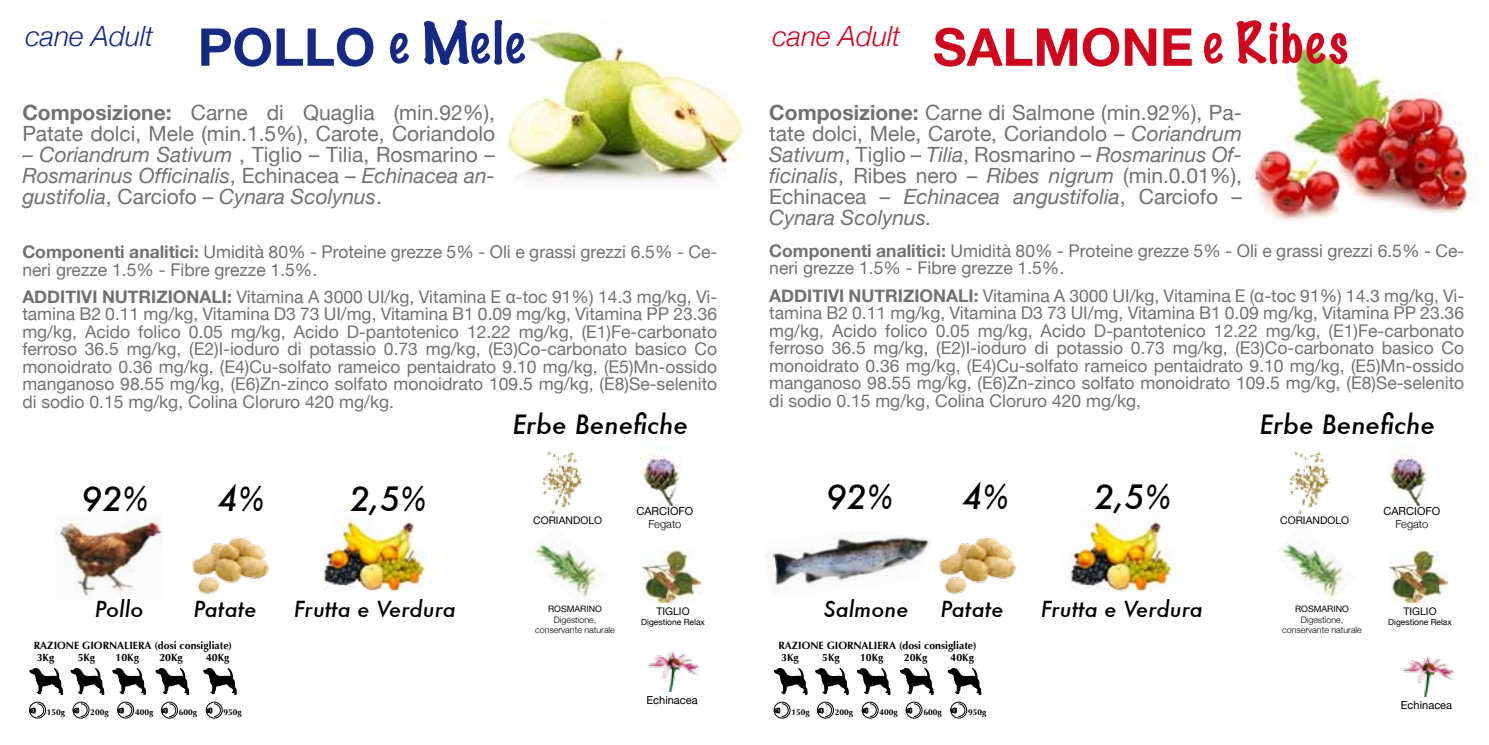
<style>
.page{position:relative;width:1489px;height:745px;background:#fff}
.page>*{position:absolute;margin:0;border:0;box-sizing:border-box;transform-origin:0 0}
.t1{font:700 52.15px "Helvetica Neue";color:#cd071e}
.t2{font:100 52.15px "Marker Felt";letter-spacing:.05em;color:#cd071e}
.t3{font:italic 500 32.73px "Futura";color:#000}
.t4{font:italic 300 27.82px "Helvetica Neue";color:#162983}
.t5{font:italic 300 27.82px "Helvetica Neue";color:#cd071e}
.t6{font:italic 500 25.9px "Futura";color:#000}
.t7{font:italic 500 21.53px "Futura";color:#000}
.t8{font:21px/21px "Helvetica Neue";color:#707172}
.t9{font:italic 21px/21px "Helvetica Neue";color:#707172;text-align:justify}
.t10{font:17.5px/17.5px "Helvetica Neue";color:#707172}
.t11{font:11.03px "Helvetica Neue";color:#000}
.t12{font:300 11.03px "Helvetica Neue";color:#000}
.t13{font:700 10.5px/12.6px "Optima";color:#000}
.t14{font:10.5px "Helvetica Neue";color:#000}
.t15{font:300 8.92px/10.7px "Helvetica Neue";color:#000;text-align:center}
.t16{font:8.92px "Helvetica Neue";color:#000}
.t17{font:700 8.4px "Optima";color:#000}
.t18{font:8.4px "Helvetica Neue";color:#000}
.s1{font-weight:700;font-style:normal;font-size:52.15px}
.s2{font-family:"Marker Felt";font-weight:100;font-style:normal;font-size:52.15px}
.s3{font-weight:700}
.s4{font-style:normal}
.s5{font-family:"Arial"}
.s6{font-style:italic}
</style>
<div class="page">
<img style="left:507px;top:20px;width:237px;height:162px">
<img style="left:55px;top:513px;width:108px;height:84px">
<img style="left:1250px;top:42px;width:228px;height:179px">
<img style="left:640px;top:444px;width:40px;height:61px">
<img style="left:533px;top:541px;width:68px;height:58px">
<img style="left:542px;top:451px;width:41px;height:61px">
<img style="left:642px;top:550px;width:59px;height:51px">
<img style="left:320px;top:509px;width:114px;height:83px">
<img style="left:192px;top:538px;width:77px;height:56px">
<img style="left:1387px;top:444px;width:40px;height:61px">
<img style="left:1280px;top:541px;width:68px;height:58px">
<img style="left:1289px;top:451px;width:41px;height:61px">
<img style="left:1389px;top:550px;width:58px;height:51px">
<img style="left:1067px;top:509px;width:114px;height:83px">
<img style="left:939px;top:538px;width:77px;height:56px">
<img style="left:765px;top:536px;width:164px;height:53px">
<svg style="left:774px;top:668px;width:33px;height:26px"></svg>
<svg style="left:815px;top:668px;width:34px;height:26px"></svg>
<svg style="left:856px;top:668px;width:34px;height:26px"></svg>
<svg style="left:900px;top:668px;width:33px;height:26px"></svg>
<svg style="left:947px;top:668px;width:34px;height:26px"></svg>
<svg style="left:773px;top:701px;width:17px;height:17px"></svg>
<svg style="left:817px;top:701px;width:16px;height:17px"></svg>
<svg style="left:861px;top:701px;width:17px;height:17px"></svg>
<svg style="left:905px;top:701px;width:17px;height:17px"></svg>
<svg style="left:950px;top:701px;width:17px;height:17px"></svg>
<svg style="left:29px;top:668px;width:34px;height:26px"></svg>
<svg style="left:70px;top:668px;width:35px;height:26px"></svg>
<svg style="left:112px;top:668px;width:34px;height:26px"></svg>
<svg style="left:155px;top:668px;width:34px;height:26px"></svg>
<svg style="left:203px;top:668px;width:34px;height:26px"></svg>
<svg style="left:29px;top:701px;width:17px;height:17px"></svg>
<svg style="left:73px;top:701px;width:16px;height:17px"></svg>
<svg style="left:117px;top:701px;width:17px;height:17px"></svg>
<svg style="left:161px;top:701px;width:17px;height:17px"></svg>
<svg style="left:206px;top:701px;width:17px;height:17px"></svg>
<img style="left:647px;top:651px;width:52px;height:39px">
<img style="left:1402px;top:656px;width:52px;height:39px">
<h3 class="t4" style="left:25px;top:20px;width:500px">cane Adult <span class="s1">POLLO</span> <span class="s2">e Mele</span></h3>
<p class="t8" style="left:22px;top:102px;width:474px"><span class="s3">Composizione:</span> Carne di Quaglia (min.92%),<br>Patate dolci, Mele (min.1.5%), Carote, Coriandolo</p>
<p class="t9" style="left:22px;top:144px;width:474px"><span class="s4">–</span> Coriandrum Sativum <span class="s4">, Tiglio – Tilia, Rosmarino – </span>Rosmarinus Officinalis<span class="s4">, Echinacea –</span> Echinacea an&shy;gustifolia<span class="s4">, Carciofo –</span> Cynara Scolynus<span class="s4">.</span></p>
<p class="t10" style="left:22px;top:243px;width:696px"><span class="s3">Componenti analitici:</span> Umidità 80% - Proteine grezze 5% - Oli e grassi grezzi 6.5% - Ce&shy;neri grezze 1.5% - Fibre grezze 1.5%.</p>
<p class="t10" style="left:22px;top:287px;width:696px;text-align:justify"><span class="s3">ADDITIVI NUTRIZIONALI:</span> Vitamina A 3000 UI/kg, Vitamina E <span class="s5">α</span>-toc 91%) 14.3 mg/kg, Vi&shy;tamina B2 0.11 mg/kg, Vitamina D3 73 UI/mg, Vitamina B1 0.09 mg/kg, Vitamina PP 23.36 mg/kg, Acido folico 0.05 mg/kg, Acido D-pantotenico 12.22 mg/kg, (E1)Fe-carbonato ferroso 36.5 mg/kg, (E2)I-ioduro di potassio 0.73 mg/kg, (E3)Co-carbonato basico Co monoidrato 0.36 mg/kg, (E4)Cu-solfato rameico pentaidrato 9.10 mg/kg, (E5)Mn-ossido manganoso 98.55 mg/kg, (E6)Zn-zinco solfato monoidrato 109.5 mg/kg, (E8)Se-selenito di sodio 0.15 mg/kg, Colina Cloruro 420 mg/kg.</p>
<h3 class="t6" style="left:512px;top:406px;width:177px">Erbe Benefiche</h3>
<h3 class="t5" style="left:772px;top:20px;width:129px">cane Adult</h3>
<h1 class="t2" style="left:1202px;top:7px;width:147px">e Ribes</h1>
<h1 class="t1" style="left:932px;top:15px;width:262px">SALMONE</h1>
<p class="t8" style="left:769px;top:102px;width:474px;text-align:justify"><span class="s3">Composizione:</span> Carne di Salmone (min.92%), Pa&shy;tate dolci, Mele, Carote, Coriandolo – <span class="s6">Coriandrum Sativum</span>, Tiglio – <span class="s6">Tilia</span>, Rosmarino – <span class="s6">Rosmarinus Of&shy;ficinalis</span>, Ribes nero – <span class="s6">Ribes nigrum</span> (min.0.01%), Echinacea – <span class="s6">Echinacea angustifolia</span>, Carciofo – <span class="s6">Cynara Scolynus.</span></p>
<p class="t10" style="left:769px;top:241px;width:696px"><span class="s3">Componenti analitici:</span> Umidità 80% - Proteine grezze 5% - Oli e grassi grezzi 6.5% - Ce&shy;neri grezze 1.5% - Fibre grezze 1.5%.</p>
<p class="t10" style="left:769px;top:286px;width:696px;text-align:justify"><span class="s3">ADDITIVI NUTRIZIONALI:</span> Vitamina A 3000 UI/kg, Vitamina E (<span class="s5">α</span>-toc 91%) 14.3 mg/kg, Vi&shy;tamina B2 0.11 mg/kg, Vitamina D3 73 UI/mg, Vitamina B1 0.09 mg/kg, Vitamina PP 23.36 mg/kg, Acido folico 0.05 mg/kg, Acido D-pantotenico 12.22 mg/kg, (E1)Fe-carbonato ferroso 36.5 mg/kg, (E2)I-ioduro di potassio 0.73 mg/kg, (E3)Co-carbonato basico Co monoidrato 0.36 mg/kg, (E4)Cu-solfato rameico pentaidrato 9.10 mg/kg, (E5)Mn-ossido manganoso 98.55 mg/kg, (E6)Zn-zinco solfato monoidrato 109.5 mg/kg, (E8)Se-selenito di sodio 0.15 mg/kg, Colina Cloruro 420 mg/kg,</p>
<h3 class="t6" style="left:1259px;top:406px;width:177px">Erbe Benefiche</h3>
<h2 class="t3" style="left:82px;top:476px;width:68px">92%</h2>
<h2 class="t3" style="left:218px;top:476px;width:48px">4%</h2>
<h2 class="t3" style="left:350px;top:476px;width:78px">2,5%</h2>
<h2 class="t3" style="left:826px;top:474px;width:68px">92%</h2>
<h2 class="t3" style="left:962px;top:474px;width:48px">4%</h2>
<h2 class="t3" style="left:1094px;top:474px;width:78px">2,5%</h2>
<p class="t11" style="left:636px;top:504px;width:58px">CARCIOFO</p>
<p class="t12" style="left:648px;top:517px;width:35px">Fegato</p>
<p class="t14" style="left:533px;top:513px;width:70px">CORIANDOLO</p>
<p class="t7" style="left:95px;top:593px;width:50px">Pollo</p>
<p class="t7" style="left:193px;top:593px;width:65px">Patate</p>
<p class="t7" style="left:294px;top:593px;width:163px">Frutta e Verdura</p>
<p class="t16" style="left:548px;top:603px;width:55px">ROSMARINO</p>
<p class="t15" style="left:535px;top:613px;width:81px">Digestione, conservante naturale</p>
<p class="t14" style="left:656px;top:604px;width:35px">TIGLIO</p>
<p class="t18" style="left:641px;top:616px;width:65px">Digestione Relax</p>
<p class="t7" style="left:823px;top:593px;width:86px">Salmone</p>
<p class="t7" style="left:940px;top:593px;width:65px">Patate</p>
<p class="t7" style="left:1040px;top:593px;width:163px">Frutta e Verdura</p>
<p class="t13" style="left:34px;top:638px;width:200px">RAZIONE GIORNALIERA (dosi consigliate)<br>3Kg</p>
<p class="t13" style="left:78px;top:651px;width:19px">5Kg</p>
<p class="t13" style="left:116px;top:651px;width:25px">10Kg</p>
<p class="t13" style="left:159px;top:651px;width:25px">20Kg</p>
<p class="t13" style="left:206px;top:651px;width:25px">40Kg</p>
<p class="t13" style="left:778px;top:638px;width:200px">RAZIONE GIORNALIERA (dosi consigliate)<br>3Kg</p>
<p class="t13" style="left:822px;top:651px;width:19px">5Kg</p>
<p class="t13" style="left:860px;top:651px;width:25px">10Kg</p>
<p class="t13" style="left:903px;top:651px;width:25px">20Kg</p>
<p class="t13" style="left:950px;top:651px;width:25px">40Kg</p>
<p class="t11" style="left:646px;top:692px;width:53px">Echinacea</p>
<p class="t17" style="left:47px;top:706px;width:20px">150g</p>
<p class="t17" style="left:90px;top:706px;width:20px">200g</p>
<p class="t17" style="left:135px;top:706px;width:20px">400g</p>
<p class="t17" style="left:179px;top:706px;width:20px">600g</p>
<p class="t17" style="left:223px;top:706px;width:20px">950g</p>
<p class="t17" style="left:791px;top:706px;width:20px">150g</p>
<p class="t17" style="left:834px;top:706px;width:20px">200g</p>
<p class="t17" style="left:879px;top:706px;width:20px">400g</p>
<p class="t17" style="left:923px;top:706px;width:20px">600g</p>
<p class="t17" style="left:968px;top:706px;width:20px">950g</p>
<p class="t14" style="left:1280px;top:513px;width:70px">CORIANDOLO</p>
<p class="t11" style="left:1383px;top:504px;width:58px">CARCIOFO</p>
<p class="t12" style="left:1395px;top:517px;width:35px">Fegato</p>
<p class="t16" style="left:1294px;top:603px;width:55px">ROSMARINO</p>
<p class="t15" style="left:1281px;top:613px;width:81px">Digestione, conservante naturale</p>
<p class="t14" style="left:1403px;top:604px;width:35px">TIGLIO</p>
<p class="t18" style="left:1387px;top:616px;width:65px">Digestione Relax</p>
<p class="t11" style="left:1400px;top:697px;width:53px">Echinacea</p>
</div>
